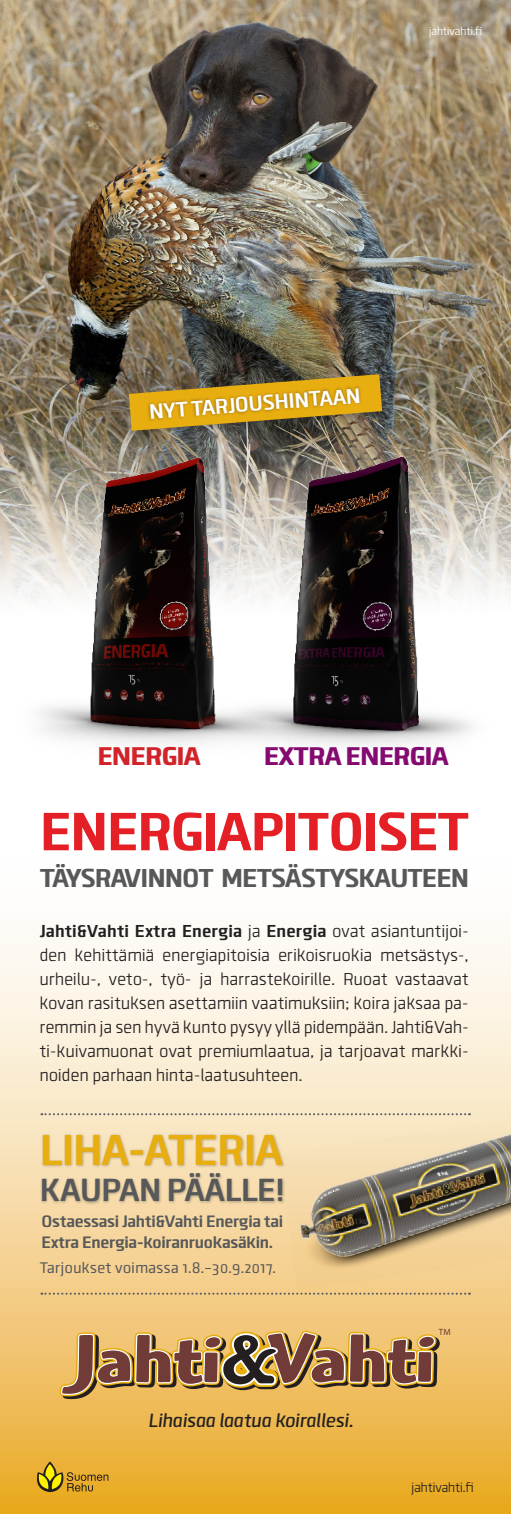
<style>
.page{position:relative;width:511px;height:1514px;background:#fff}
.page>*{position:absolute;margin:0;border:0;box-sizing:border-box;transform-origin:0 0}
.t1{font:800 56px "Clio";letter-spacing:-.02em;color:#e41f25}
.t2{font:700 45px "Clio";letter-spacing:-.03em;color:#e8ad0f}
.t3{font:700 33.2px "Clio";letter-spacing:-.03em;color:#57585a}
.t4{font:800 27px "Clio";letter-spacing:-.03em;color:#57585a}
.t5{font:900 26.6px "Clio";letter-spacing:-.03em;color:#850a70}
.t6{font:900 26.6px "Clio";letter-spacing:-.03em;color:#d1232a}
.t7{font:700 21.8px "Clio";color:#fff}
.t8{font:italic 500 20px "Clio";letter-spacing:-.02em;color:#231f20}
.t9{font:300 18px/24px "Clio";color:#231f20;text-align:justify}
.t10{font:700 17.2px "Clio";letter-spacing:-.025em;color:#57585a}
.t11{font:16px "Clio";letter-spacing:.01em;color:#57585a}
.t12{font:300 14px "Clio";letter-spacing:-.02em;color:#231f20}
.t13{font:300 12px "Clio";letter-spacing:-.02em;color:#fff}
.t14{font:9px "Myriad Pro";color:#713b37}
.t15{font:300 8.4px "Clio";color:#57585a}
.s1{font-weight:700}
</style>
<div class="page">
<svg style="left:0;top:936px;width:510px;height:578px"></svg>
<svg style="left:37px;top:1461px;width:71px;height:31px"></svg>
<svg style="left:60px;top:1324px;width:379px;height:75px"></svg>
<img style="left:0;top:0;width:510px;height:444px">
<img style="left:143px;top:443px;width:367px;height:303px">
<img style="left:0;top:444px;width:386px;height:303px">
<div style="left:123px;top:372px;width:265px;height:68px;background:#231f20;opacity:.3"></div>
<img style="left:129px;top:374px;width:253px;height:57px">
<div style="left:146px;top:384px;width:216px;height:38px;background:#231f20;opacity:.4"></div>
<div style="left:40px;top:1132px;width:245px;height:73px;background:#231f20;opacity:.3"></div>
<img style="left:277px;top:1121px;width:233px;height:169px">
<svg style="left:41px;top:1113px;width:428px;height:2px"></svg>
<svg style="left:41px;top:1292px;width:428px;height:2px"></svg>
<p class="t13" style="left:428px;top:24px;width:55px">jahtivahti.fi</p>
<p class="t7" style="left:148px;top:399px;width:213px;rotate:-5deg">NYT TARJOUSHINTAAN</p>
<h3 class="t6" style="left:97px;top:739px;width:105px">ENERGIA</h3>
<h3 class="t5" style="left:263px;top:739px;width:187px">EXTRA ENERGIA</h3>
<h1 class="t1" style="left:40px;top:796px;width:430px">ENERGIAPITOISET</h1>
<h3 class="t4" style="left:40px;top:861px;width:430px">TÄYSRAVINNOT METSÄSTYSKAUTEEN</h3>
<p class="t9" style="left:40px;top:919px;width:430px"><span class="s1">Jahti&amp;Vahti Extra Energia</span> ja <span class="s1">Energia</span> ovat asiantuntijoi&shy;den kehittämiä energiapitoisia erikoisruokia metsästys-, urheilu-, veto-, työ- ja harrastekoirille. Ruoat vastaavat kovan rasituksen asettamiin vaatimuksiin; koira jaksaa pa&shy;remmin ja sen hyvä kunto pysyy yllä pidempään. Jahti&amp;Vah&shy;ti-kuivamuonat ovat premiumlaatua, ja tarjoavat markki&shy;noiden parhaan hinta-laatusuhteen.</p>
<h2 class="t2" style="left:40px;top:1122px;width:245px">LIHA-ATERIA</h2>
<h3 class="t3" style="left:40px;top:1169px;width:246px">KAUPAN PÄÄLLE!</h3>
<p class="t10" style="left:41px;top:1210px;width:243px">Ostaessasi Jahti&amp;Vahti Energia tai</p>
<p class="t15" style="left:355px;top:1216px;width:14px">1 kg</p>
<p class="t10" style="left:41px;top:1231px;width:233px">Extra Energia-koiranruokasäkin.</p>
<p class="t11" style="left:40px;top:1258px;width:238px">Tarjoukset voimassa 1.8.–30.9.2017.</p>
<p class="t8" style="left:148px;top:1408px;width:207px">Lihaisaa laatua koirallesi.</p>
<p class="t14" style="left:438px;top:1326px;width:13px">TM</p>
<p class="t12" style="left:411px;top:1479px;width:64px">jahtivahti.fi</p>
</div>
